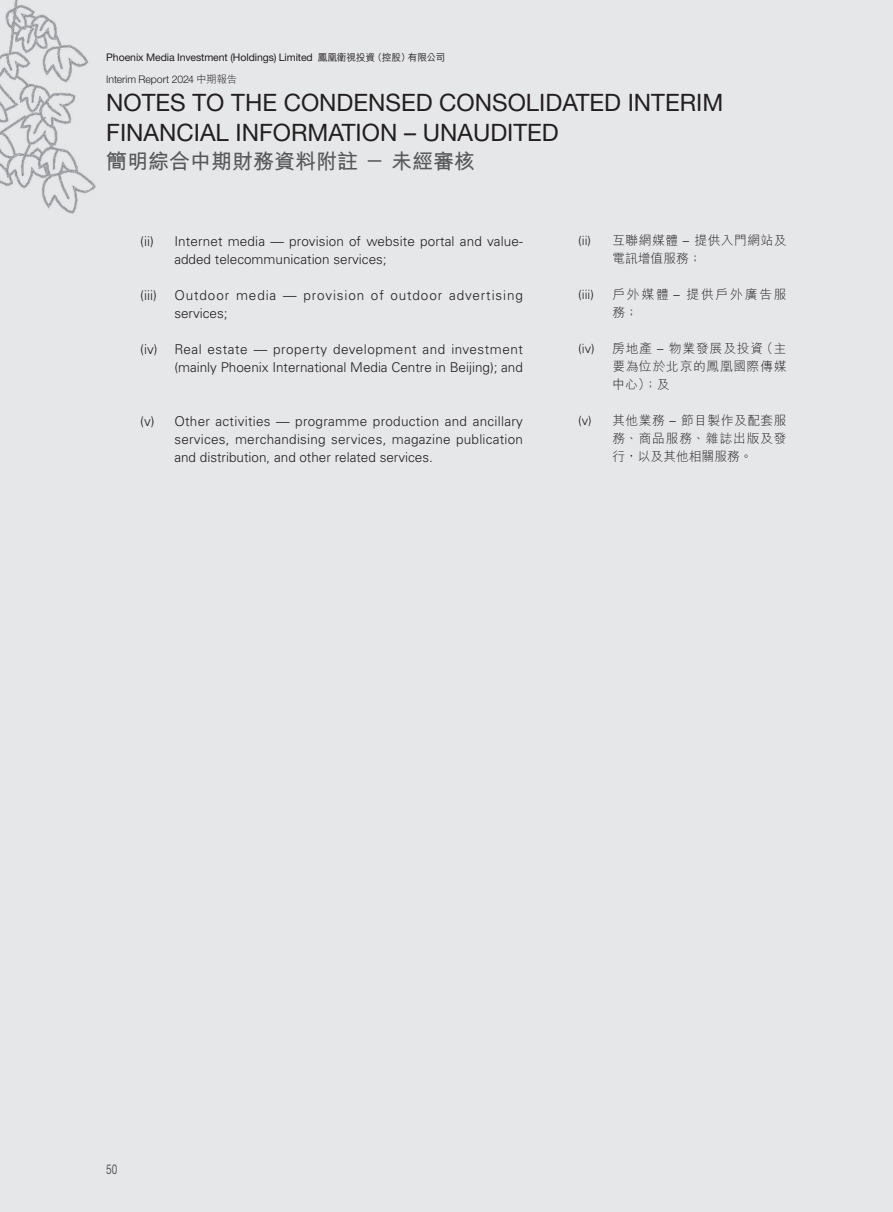
<style>
.page{position:relative;width:893px;height:1212px;background:#e6e7e9}
.page>*{position:absolute;margin:0;border:0;box-sizing:border-box;transform-origin:0 0}
.t1{font:24px/30px "Helvetica Neue LT Pro";color:#231f20}
.t2{font:700 21px "M Hei HK";color:#57585a}
._00_E_Body_text{font:300 13.5px/18px "Univers LT Pro 45";color:#231f20}
._00_E_Body_text-2{font:300 13.5px/18px "Univers LT Pro 45";letter-spacing:.065em;color:#231f20}
.t3{font:13.5px "Helvetica Neue LT Pro";color:#57585a;scale:.75 1}
._00_C_Body_text{font:300 12.75px/18px "M Hei HK";letter-spacing:.055em;color:#231f20;text-align:justify}
._00_C_Body_text-2{font:300 12.75px/18px "M Hei HK";letter-spacing:.145em;color:#231f20}
._00_C_Body_text-3{font:300 12.75px "Univers LT Pro 45";color:#231f20}
.t4{font:10.5px/21.8px "Helvetica Neue LT Pro";letter-spacing:-.01em;color:#231f20}
.s1{font-family:"M Hei HK";font-weight:500;font-size:9.75px}
.s2{font-weight:300}
.s3{font-family:"M Hei HK";font-weight:300}
.s4{font-family:"Univers LT Pro 45"}
</style>
<div class="page">
<img style="left:0;top:0;width:96px;height:214px">
<p class="t4" style="left:106px;top:47px;width:340px">Phoenix Media Investment (Holdings) Limited <span class="s1">鳳凰衛視投資（控股）有限公司<br></span><span class="s2">Interim Report 2024</span> <span class="s3">中期報告</span></p>
<h1 class="t1" style="left:106px;top:87px;width:618px">NOTES TO THE CONDENSED CONSOLIDATED INTERIM<br>FINANCIAL INFORMATION – UNAUDITED</h1>
<h2 class="t2" style="left:106px;top:146px;width:370px">簡明綜合中期財務資料附註－未經審核</h2>
<p class="_00_E_Body_text" style="left:174px;top:231px;width:350px;text-indent:-34px">(ii) Internet media — provision of website portal and value&shy;added telecommunication services;</p>
<p class="_00_E_Body_text" style="left:140px;top:285px;width:18px">(iii)</p>
<p class="_00_E_Body_text-2" style="left:174px;top:285px;width:350px">Outdoor media — provision of outdoor advertising services;</p>
<p class="_00_E_Body_text" style="left:140px;top:339px;width:384px;text-align:right">(iv) Real estate — property development and investment (mainly Phoenix International Media Centre in Beijing); and</p>
<p class="_00_E_Body_text" style="left:174px;top:411px;width:350px;text-align:justify;text-indent:-34px">(v) Other activities — programme production and ancillary services, merchandising services, magazine publication and distribution, and other related services.</p>
<p class="_00_C_Body_text-3" style="left:578px;top:232px;width:14px">(ii)</p>
<p class="_00_C_Body_text" style="left:612px;top:230px;width:176px">互聯網媒體 <span class="s4">–</span> 提供入門網站及電訊增值服務；</p>
<p class="_00_C_Body_text-3" style="left:578px;top:286px;width:17px">(iii)</p>
<p class="_00_C_Body_text-2" style="left:612px;top:284px;width:176px">戶外媒體 <span class="s4">–</span> 提供戶外廣告服務；</p>
<p class="_00_C_Body_text-3" style="left:578px;top:340px;width:18px">(iv)</p>
<p class="_00_C_Body_text" style="left:612px;top:338px;width:176px">房地產 <span class="s4">–</span> 物業發展及投資（主要為位於北京的鳳凰國際傳媒中心）；及</p>
<p class="_00_C_Body_text" style="left:612px;top:410px;width:176px;text-indent:-34px"><span class="s4">(v)</span> 其他業務 <span class="s4">–</span> 節目製作及配套服務、商品服務、雜誌出版及發行，以及其他相關服務。</p>
<p class="t3" style="left:106px;top:1161px;width:17px">50</p>
</div>
